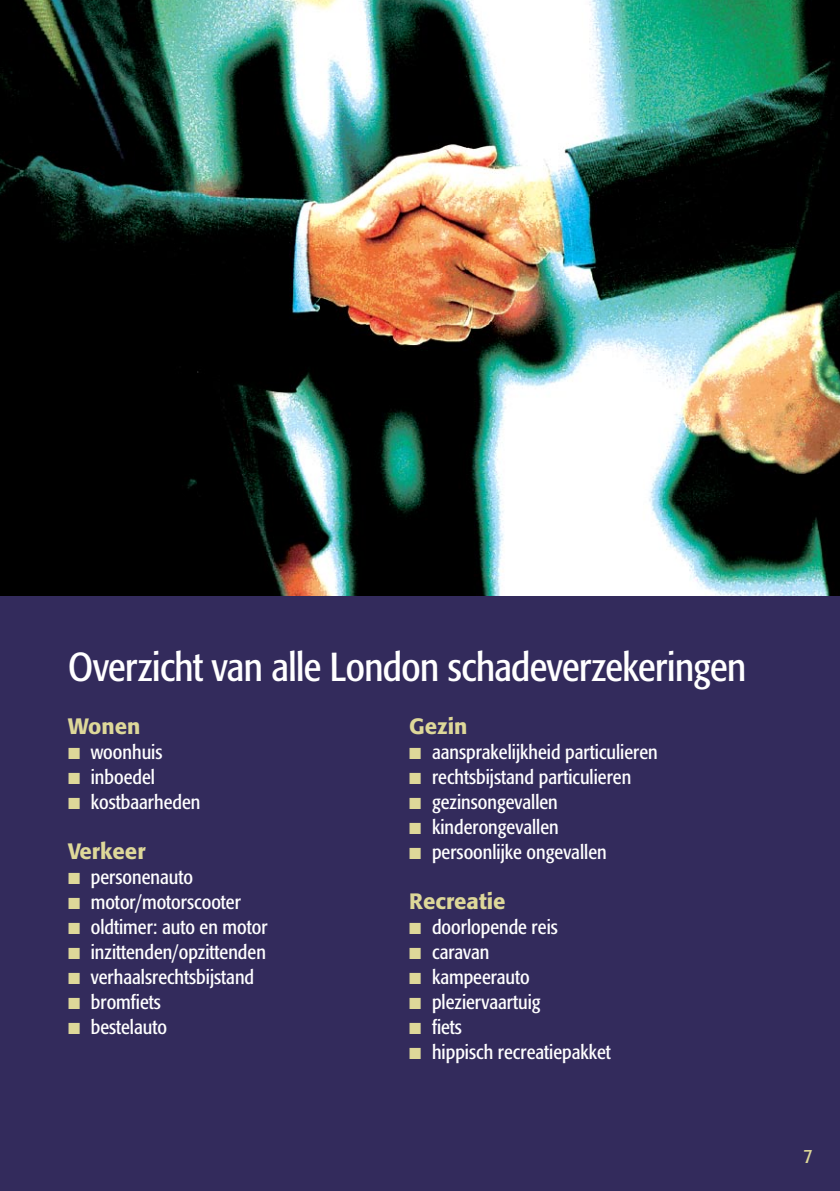
<style>
.page{position:relative;width:840px;height:1191px;background:#fff}
.page>*{position:absolute;margin:0;border:0;box-sizing:border-box;transform-origin:0 0}
.t1{font:condensed 40px "Formata";letter-spacing:-.015em;color:#fff}
.t2{font:500 22px "Formata";color:#ded899}
.t3{font:condensed 20px "Formata";color:#fff}
.s1{color:#ded899}
</style>
<div class="page">
<div style="left:0;top:595px;width:839px;height:596px;background:#332b5c"></div>
<img style="left:0;top:0;width:839px;height:595px">
<h1 class="t1" style="left:68px;top:643px;width:679px">Overzicht van alle London schadeverzekeringen</h1>
<p class="t2" style="left:68px;top:712px;width:74px">Wonen</p>
<p class="t3" style="left:68px;top:740px;width:96px"><span class="s1">■</span> woonhuis</p>
<p class="t3" style="left:68px;top:765px;width:88px"><span class="s1">■</span> inboedel</p>
<p class="t3" style="left:68px;top:790px;width:134px"><span class="s1">■</span> kostbaarheden</p>
<p class="t2" style="left:68px;top:837px;width:79px">Verkeer</p>
<p class="t3" style="left:68px;top:865px;width:126px"><span class="s1">■</span> personenauto</p>
<p class="t3" style="left:68px;top:890px;width:174px"><span class="s1">■</span> motor/motorscooter</p>
<p class="t3" style="left:68px;top:915px;width:201px"><span class="s1">■</span> oldtimer: auto en motor</p>
<p class="t3" style="left:68px;top:940px;width:199px"><span class="s1">■</span> inzittenden/opzittenden</p>
<p class="t3" style="left:68px;top:965px;width:187px"><span class="s1">■</span> verhaalsrechtsbijstand</p>
<p class="t3" style="left:68px;top:990px;width:94px"><span class="s1">■</span> bromfiets</p>
<p class="t3" style="left:68px;top:1015px;width:100px"><span class="s1">■</span> bestelauto</p>
<p class="t2" style="left:409px;top:712px;width:60px">Gezin</p>
<p class="t3" style="left:409px;top:740px;width:250px"><span class="s1">■</span> aansprakelijkheid particulieren</p>
<p class="t3" style="left:409px;top:765px;width:223px"><span class="s1">■</span> rechtsbijstand particulieren</p>
<p class="t3" style="left:409px;top:790px;width:150px"><span class="s1">■</span> gezinsongevallen</p>
<p class="t3" style="left:409px;top:815px;width:151px"><span class="s1">■</span> kinderongevallen</p>
<p class="t3" style="left:409px;top:840px;width:199px"><span class="s1">■</span> persoonlijke ongevallen</p>
<p class="t2" style="left:409px;top:887px;width:98px">Recreatie</p>
<p class="t3" style="left:409px;top:915px;width:150px"><span class="s1">■</span> doorlopende reis</p>
<p class="t3" style="left:409px;top:940px;width:82px"><span class="s1">■</span> caravan</p>
<p class="t3" style="left:409px;top:965px;width:122px"><span class="s1">■</span> kampeerauto</p>
<p class="t3" style="left:409px;top:990px;width:133px"><span class="s1">■</span> pleziervaartuig</p>
<p class="t3" style="left:409px;top:1015px;width:54px"><span class="s1">■</span> fiets</p>
<p class="t3" style="left:409px;top:1040px;width:203px"><span class="s1">■</span> hippisch recreatiepakket</p>
</div>
